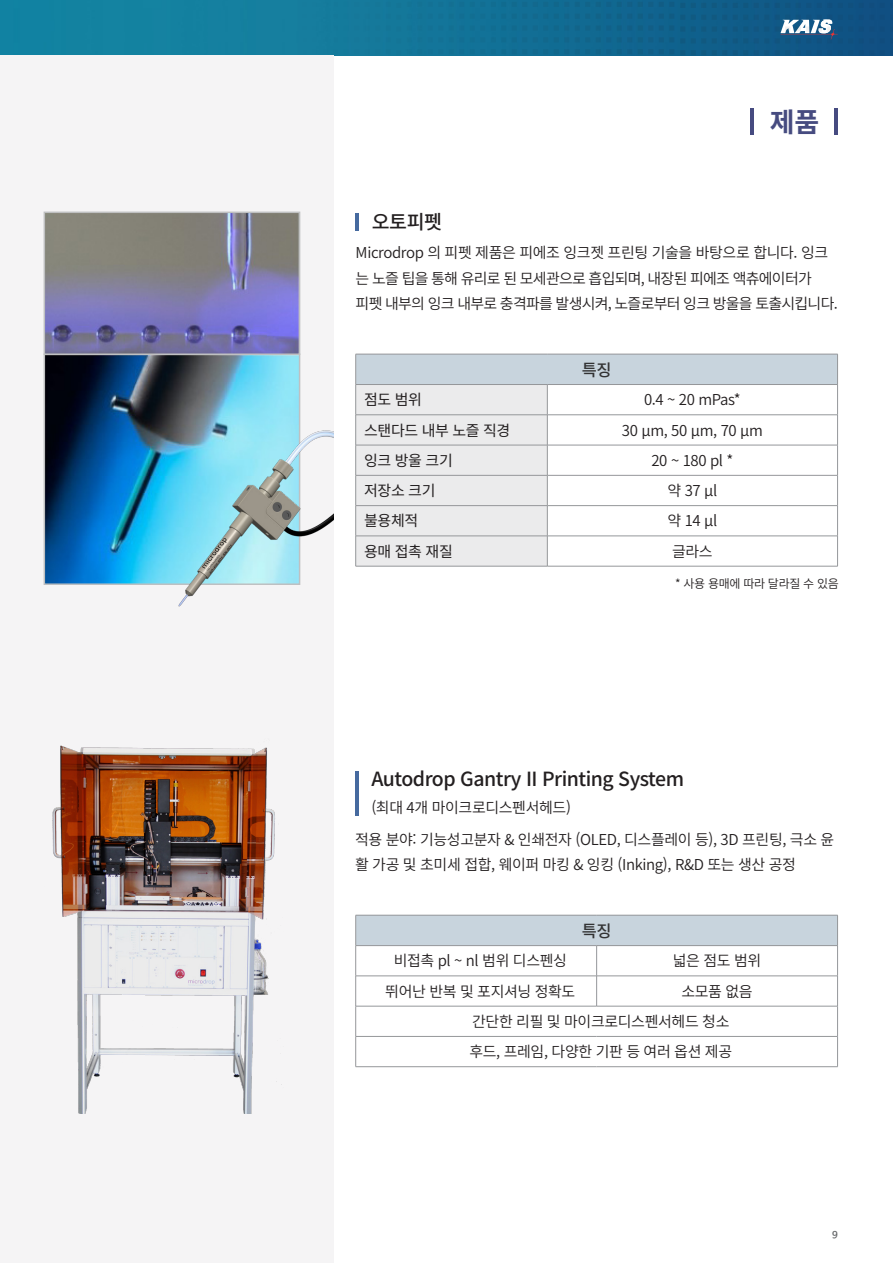
<style>
.page{position:relative;width:893px;height:1263px;background:#fff}
.page>*{position:absolute;margin:0;border:0;box-sizing:border-box;transform-origin:0 0}
.t1{font:700 27px "Noto Sans CJ Kkr";color:#2f3570}
.t2{font:500 19.5px "Noto Sans CJ Kkr";letter-spacing:-.025em;color:#231f20}
.t3{font:500 16.5px "Noto Sans CJ Kkr";color:#333334}
.t4{font:600 15px/25.5px "Noto Sans CJ Kkr";letter-spacing:-.025em;color:#231f20}
.t5{font:600 15px "Noto Sans CJ Kkr";letter-spacing:-.05em;color:#231f20}
.t6{font:15px "Noto Sans CJ Kkr";letter-spacing:-.025em;color:#231f20}
.t7{font:600 12px "Noto Sans CJ Kkr";letter-spacing:-.025em;color:#231f20}
.t8{font:700 9.75px "Nanum Barun Gothic";color:#67696b}
</style>
<div class="page">
<img style="left:1px;top:0;width:879px;height:55px">
<hr style="left:0;top:0;width:1px;height:55px;background:#2f3570">
<svg style="left:880px;top:0;width:13px;height:55px"></svg>
<svg style="left:859px;top:0;width:15px;height:55px"></svg>
<svg style="left:775px;top:0;width:78px;height:55px;background:#2a658f"></svg>
<svg style="left:754px;top:0;width:15px;height:55px"></svg>
<svg style="left:733px;top:0;width:15px;height:55px"></svg>
<svg style="left:712px;top:0;width:15px;height:55px"></svg>
<svg style="left:691px;top:0;width:15px;height:55px"></svg>
<svg style="left:680px;top:0;width:5px;height:55px"></svg>
<svg style="left:281px;top:0;width:15px;height:55px"></svg>
<svg style="left:302px;top:0;width:15px;height:54px"></svg>
<svg style="left:323px;top:0;width:15px;height:54px"></svg>
<svg style="left:344px;top:0;width:15px;height:54px"></svg>
<svg style="left:365px;top:0;width:15px;height:54px"></svg>
<svg style="left:386px;top:0;width:15px;height:55px"></svg>
<svg style="left:407px;top:0;width:15px;height:54px"></svg>
<svg style="left:428px;top:0;width:15px;height:54px"></svg>
<svg style="left:449px;top:0;width:15px;height:54px"></svg>
<svg style="left:470px;top:0;width:15px;height:54px"></svg>
<svg style="left:491px;top:0;width:15px;height:54px"></svg>
<svg style="left:512px;top:0;width:15px;height:54px"></svg>
<svg style="left:533px;top:0;width:15px;height:54px"></svg>
<svg style="left:554px;top:0;width:15px;height:54px"></svg>
<svg style="left:575px;top:0;width:15px;height:54px"></svg>
<svg style="left:596px;top:0;width:15px;height:54px"></svg>
<svg style="left:617px;top:0;width:15px;height:54px"></svg>
<svg style="left:638px;top:0;width:15px;height:54px"></svg>
<svg style="left:659px;top:0;width:15px;height:54px"></svg>
<hr style="left:355px;top:213px;width:3px;height:18px;background:#466a9f">
<div style="left:356px;top:354px;width:481px;height:30px;background:#c8d4dd"></div>
<div style="left:356px;top:385px;width:191px;height:181px;background:#ebebec"></div>
<hr style="left:356px;top:354px;width:191px;height:1px;background:#95979a">
<hr style="left:355px;top:354px;width:1px;height:30px;background:#95979a">
<hr style="left:547px;top:354px;width:291px;height:1px;background:#95979a">
<hr style="left:837px;top:354px;width:1px;height:30px;background:#95979a">
<hr style="left:356px;top:384px;width:191px;height:1px;background:#95979a">
<hr style="left:355px;top:385px;width:1px;height:30px;background:#95979a">
<hr style="left:547px;top:384px;width:291px;height:1px;background:#95979a">
<hr style="left:547px;top:385px;width:1px;height:30px;background:#95979a">
<hr style="left:837px;top:385px;width:1px;height:30px;background:#95979a">
<hr style="left:356px;top:414px;width:191px;height:1px;background:#95979a">
<hr style="left:355px;top:415px;width:1px;height:30px;background:#95979a">
<hr style="left:547px;top:414px;width:291px;height:1px;background:#95979a">
<hr style="left:547px;top:415px;width:1px;height:30px;background:#95979a">
<hr style="left:837px;top:415px;width:1px;height:30px;background:#95979a">
<hr style="left:356px;top:445px;width:191px;height:1px;background:#95979a">
<hr style="left:355px;top:445px;width:1px;height:30px;background:#95979a">
<hr style="left:547px;top:445px;width:291px;height:1px;background:#95979a">
<hr style="left:547px;top:445px;width:1px;height:30px;background:#95979a">
<hr style="left:837px;top:445px;width:1px;height:30px;background:#95979a">
<hr style="left:356px;top:475px;width:191px;height:1px;background:#95979a">
<hr style="left:355px;top:475px;width:1px;height:30px;background:#95979a">
<hr style="left:547px;top:475px;width:291px;height:1px;background:#95979a">
<hr style="left:547px;top:475px;width:1px;height:30px;background:#95979a">
<hr style="left:837px;top:475px;width:1px;height:30px;background:#95979a">
<hr style="left:356px;top:505px;width:191px;height:1px;background:#95979a">
<hr style="left:355px;top:506px;width:1px;height:30px;background:#95979a">
<hr style="left:547px;top:505px;width:291px;height:1px;background:#95979a">
<hr style="left:547px;top:506px;width:1px;height:30px;background:#95979a">
<hr style="left:837px;top:506px;width:1px;height:30px;background:#95979a">
<hr style="left:356px;top:536px;width:191px;height:1px;background:#95979a">
<hr style="left:355px;top:536px;width:1px;height:30px;background:#95979a">
<hr style="left:547px;top:536px;width:291px;height:1px;background:#95979a">
<hr style="left:547px;top:536px;width:1px;height:30px;background:#95979a">
<hr style="left:837px;top:536px;width:1px;height:30px;background:#95979a">
<hr style="left:356px;top:566px;width:191px;height:1px;background:#95979a">
<hr style="left:547px;top:566px;width:291px;height:1px;background:#95979a">
<div style="left:356px;top:915px;width:481px;height:30px;background:#c8d4dd"></div>
<svg style="left:356px;top:946px;width:481px;height:120px"></svg>
<hr style="left:356px;top:915px;width:241px;height:1px;background:#95979a">
<hr style="left:355px;top:915px;width:1px;height:30px;background:#95979a">
<hr style="left:597px;top:915px;width:241px;height:1px;background:#95979a">
<hr style="left:837px;top:915px;width:1px;height:30px;background:#95979a">
<hr style="left:356px;top:945px;width:241px;height:1px;background:#95979a">
<hr style="left:355px;top:946px;width:1px;height:30px;background:#95979a">
<hr style="left:597px;top:945px;width:241px;height:1px;background:#95979a">
<hr style="left:596px;top:946px;width:1px;height:30px;background:#95979a">
<hr style="left:837px;top:946px;width:1px;height:30px;background:#95979a">
<hr style="left:356px;top:976px;width:241px;height:1px;background:#95979a">
<hr style="left:355px;top:976px;width:1px;height:30px;background:#95979a">
<hr style="left:597px;top:976px;width:241px;height:1px;background:#95979a">
<hr style="left:596px;top:976px;width:1px;height:30px;background:#95979a">
<hr style="left:837px;top:976px;width:1px;height:30px;background:#95979a">
<hr style="left:356px;top:1006px;width:241px;height:1px;background:#95979a">
<hr style="left:355px;top:1006px;width:1px;height:30px;background:#95979a">
<hr style="left:597px;top:1006px;width:241px;height:1px;background:#95979a">
<hr style="left:837px;top:1006px;width:1px;height:30px;background:#95979a">
<hr style="left:356px;top:1036px;width:241px;height:1px;background:#95979a">
<hr style="left:355px;top:1036px;width:1px;height:30px;background:#95979a">
<hr style="left:597px;top:1036px;width:241px;height:1px;background:#95979a">
<hr style="left:837px;top:1036px;width:1px;height:30px;background:#95979a">
<hr style="left:356px;top:1066px;width:241px;height:1px;background:#95979a">
<hr style="left:597px;top:1066px;width:241px;height:1px;background:#95979a">
<div style="left:0;top:55px;width:334px;height:1208px;background:#f5f4f5"></div>
<img style="left:47px;top:215px;width:250px;height:367px">
<div style="left:44px;top:353px;width:256px;height:232px;border:2px solid #bfc0c1"></div>
<div style="left:44px;top:212px;width:256px;height:143px;border:2px solid #bfc0c1"></div>
<img style="left:162px;top:415px;width:172px;height:192px">
<img style="left:52px;top:745px;width:230px;height:368px">
<hr style="left:355px;top:771px;width:4px;height:44px;background:#466a9f">
<hr style="left:834px;top:108px;width:3px;height:27px;background:#2f3570">
<hr style="left:750px;top:108px;width:4px;height:27px;background:#464b80">
<p class="t2" style="left:372px;top:211px;width:72px">오토피펫</p>
<h1 class="t1" style="left:770px;top:107px;width:51px">제품</h1>
<p class="t4" style="left:356px;top:240px;width:474px">Microdrop 의 피펫 제품은 피에조 잉크젯 프린팅 기술을 바탕으로 합니다. 잉크 는 노즐 팁을 통해 유리로 된 모세관으로 흡입되며, 내장된 피에조 액츄에이터가</p>
<p class="t5" style="left:356px;top:295px;width:484px">피펫 내부의 잉크 내부로 충격파를 발생시켜, 노즐로부터 잉크 방울을 토출시킵니다.</p>
<p class="t3" style="left:582px;top:360px;width:31px">특징</p>
<p class="t6" style="left:364px;top:391px;width:59px">점도 범위</p>
<p class="t4" style="left:644px;top:387px;width:98px">0.4 ~ 20 mPas*</p>
<p class="t6" style="left:364px;top:422px;width:148px">스탠다드 내부 노즐 직경</p>
<p class="t4" style="left:622px;top:418px;width:143px">30 μm, 50 μm, 70 μm</p>
<p class="t6" style="left:364px;top:452px;width:90px">잉크 방울 크기</p>
<p class="t4" style="left:651px;top:448px;width:84px">20 ~ 180 pl *</p>
<p class="t6" style="left:364px;top:482px;width:73px">저장소 크기</p>
<p class="t4" style="left:667px;top:478px;width:51px">약 37 μl</p>
<p class="t6" style="left:364px;top:512px;width:56px">불용체적</p>
<p class="t4" style="left:667px;top:508px;width:51px">약 14 μl</p>
<p class="t6" style="left:364px;top:543px;width:90px">용매 접촉 재질</p>
<p class="t4" style="left:672px;top:539px;width:42px">글라스</p>
<p class="t7" style="left:675px;top:577px;width:165px">* 사용 용매에 따라 달라질 수 있음</p>
<p class="t2" style="left:371px;top:768px;width:314px">Autodrop Gantry II Printing System</p>
<p class="t4" style="left:371px;top:795px;width:201px">(최대 4개 마이크로디스펜서헤드)</p>
<p class="t4" style="left:355px;top:827px;width:481px">적용 분야: 기능성고분자 &amp; 인쇄전자 (OLED, 디스플레이 등), 3D 프린팅, 극소 윤 활 가공 및 초미세 접합, 웨이퍼 마킹 &amp; 잉킹 (Inking), R&amp;D 또는 생산 공정</p>
<p class="t3" style="left:582px;top:921px;width:31px">특징</p>
<p class="t4" style="left:394px;top:948px;width:175px">비접촉 pl ~ nl 범위 디스펜싱</p>
<p class="t4" style="left:673px;top:948px;width:90px">넓은 점도 범위</p>
<p class="t4" style="left:385px;top:979px;width:192px">뛰어난 반복 및 포지셔닝 정확도</p>
<p class="t4" style="left:681px;top:979px;width:73px">소모품 없음</p>
<p class="t4" style="left:472px;top:1009px;width:259px">간단한 리필 및 마이크로디스펜서헤드 청소</p>
<p class="t4" style="left:469px;top:1039px;width:264px">후드, 프레임, 다양한 기판 등 여러 옵션 제공</p>
<p class="t8" style="left:832px;top:1230px;width:7px">9</p>
</div>
